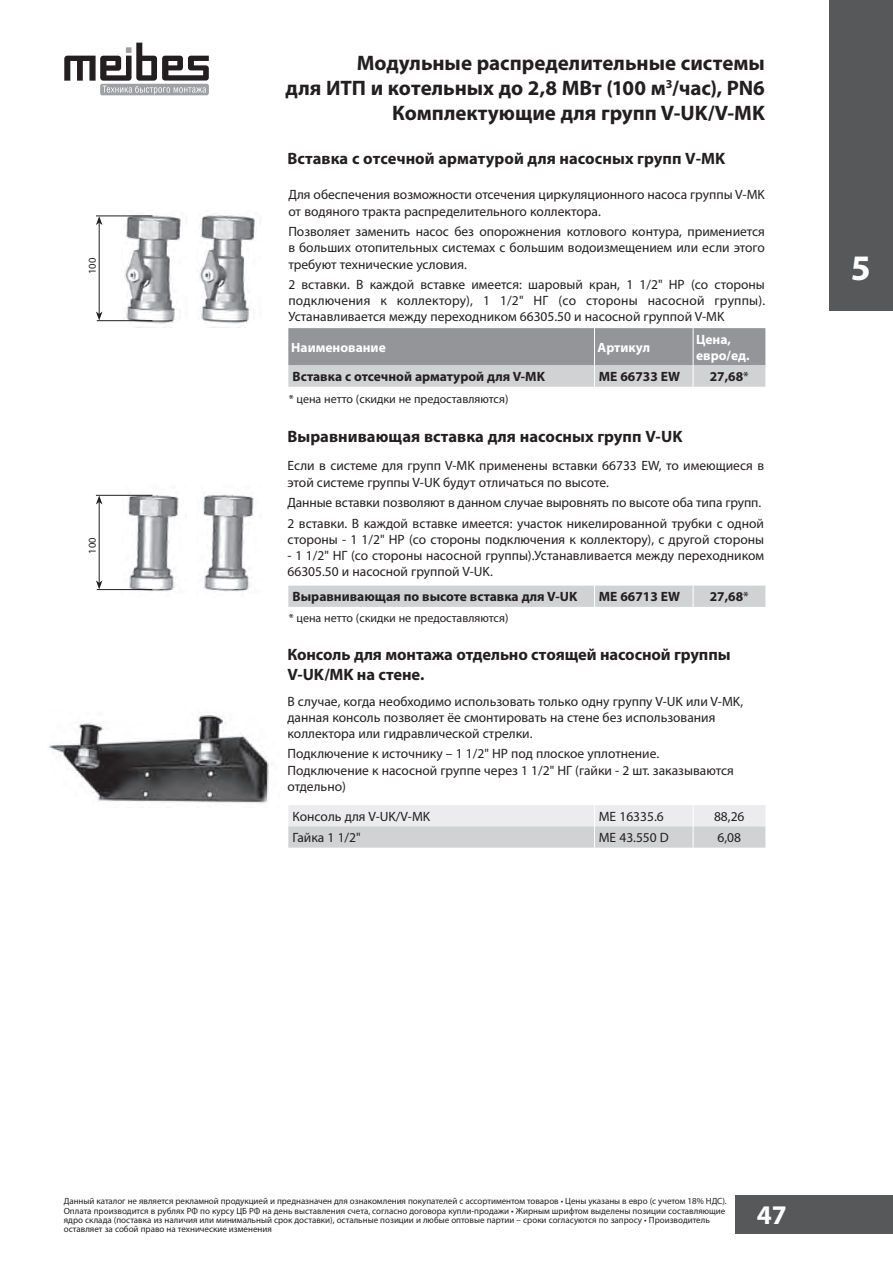
<style>
.page{position:relative;width:893px;height:1263px;background:#fff}
.page>*{position:absolute;margin:0;border:0;box-sizing:border-box;transform-origin:0 0}
.t1{font:700 36px "Myriad Pro";color:#fff}
.t2{font:700 27px "Myriad Pro";color:#fff}
.t3{font:700 21px/25.2px "Myriad Pro";color:#231f20;text-align:right}
.t4{font:700 16.5px/19.8px "Myriad Pro";color:#231f20}
.t5{font:13.5px/16.2px "Myriad Pro";color:#231f20}
.t6{font:700 13.5px "Myriad Pro";color:#231f20}
.t7{font:700 13.5px/16.2px "Myriad Pro";color:#fff}
.t8{font:12px "Myriad Pro";color:#231f20}
.t9{font:10.5px "Myriad Pro";color:#231f20}
.t10{font:9px/9.4px "Myriad Pro";color:#231f20}
.s1{font-weight:400}
</style>
<div class="page">
<img style="left:122px;top:215px;width:59px;height:109px">
<img style="left:199px;top:215px;width:56px;height:109px">
<img style="left:122px;top:494px;width:57px;height:97px">
<img style="left:203px;top:494px;width:51px;height:97px">
<img style="left:49px;top:715px;width:223px;height:89px">
<hr style="left:99px;top:223px;width:1px;height:91px;background:#231f20">
<svg style="left:96px;top:217px;width:6px;height:8px"></svg>
<svg style="left:96px;top:311px;width:6px;height:9px"></svg>
<hr style="left:97px;top:320px;width:55px;height:1px;background:#231f20">
<hr style="left:96px;top:216px;width:56px;height:1px;background:#231f20">
<svg style="left:288px;top:328px;width:477px;height:59px;background:#aaacaf"></svg>
<hr style="left:99px;top:502px;width:1px;height:81px;background:#231f20">
<svg style="left:96px;top:496px;width:6px;height:8px"></svg>
<svg style="left:96px;top:580px;width:6px;height:9px"></svg>
<hr style="left:97px;top:589px;width:55px;height:1px;background:#231f20">
<hr style="left:96px;top:495px;width:56px;height:1px;background:#231f20">
<div style="left:288px;top:586px;width:477px;height:21px;background:#d1d2d4"></div>
<svg style="left:288px;top:805px;width:477px;height:43px;background:#dfdfe1"></svg>
<div style="left:100px;top:84px;width:109px;height:11px;background:#9fa0a4;border-radius:2px"></div>
<svg style="left:64px;top:43px;width:145px;height:51px"></svg>
<div style="left:736px;top:1195px;width:157px;height:38px;background:#57585a"></div>
<div style="left:829px;top:0;width:64px;height:311px;background:#57585a"></div>
<p class="t9" style="left:86px;top:274px;width:18px;rotate:-90deg">100</p>
<p class="t9" style="left:86px;top:554px;width:18px;rotate:-90deg">100</p>
<h3 class="t3" style="left:285px;top:49px;width:481px">Модульные распределительные системы<br>для ИТП и котельных до 2,8 МВт (100 м<sup>3</sup>/час), PN6<br>Комплектующие для групп V-UK/V-MK</h3>
<p class="t4" style="left:287px;top:148px;width:439px">Вставка с отсечной арматурой для насосных групп V-MK</p>
<p class="t5" style="left:288px;top:187px;width:478px">Для обеспечения возможности отсечения циркуляционного насоса группы V-MK от водяного тракта распределительного коллектора.</p>
<p class="t5" style="left:288px;top:223px;width:478px;text-align:justify">Позволяет заменить насос без опорожнения котлового контура, примениется в больших отопительных системах с большим водоизмещением или если этого требуют технические условия.</p>
<p class="t5" style="left:288px;top:276px;width:478px;text-align:justify">2 вставки. В каждой вставке имеется: шаровый кран, 1 1/2" НР (со стороны подключения к коллектору), 1 1/2" НГ (со стороны насосной группы).<br>Устанавливается между переходником 66305.50 и насосной группой V-MK</p>
<p class="t7" style="left:291px;top:339px;width:96px">Наименование</p>
<p class="t7" style="left:597px;top:339px;width:54px">Артикул</p>
<p class="t7" style="left:696px;top:331px;width:55px">Цена, евро/ед.</p>
<p class="t6" style="left:293px;top:368px;width:254px">Вставка с отсечной арматурой для V-MK</p>
<p class="t6" style="left:599px;top:368px;width:83px">ME 66733 EW</p>
<p class="t6" style="left:710px;top:368px;width:41px">27,68<span class="s1">*</span></p>
<p class="t8" style="left:289px;top:392px;width:221px">* цена нетто (скидки не предоставляются)</p>
<p class="t4" style="left:287px;top:426px;width:396px">Выравнивающая вставка для насосных групп V-UK</p>
<p class="t5" style="left:287px;top:458px;width:478px">Если в системе для групп V-MK применены вставки 66733 EW, то имеющиеся в этой системе группы V-UK будут отличаться по высоте.</p>
<p class="t5" style="left:287px;top:492px;width:478px;line-height:20.4px">Данные вставки позволяют в данном случае выровнять по высоте оба типа групп.<br>2 вставки. В каждой вставке имеется: участок никелированной трубки с одной</p>
<p class="t5" style="left:287px;top:531px;width:478px">стороны - 1 1/2" НР (со стороны подключения к коллектору), с другой стороны</p>
<p class="t5" style="left:287px;top:547px;width:478px">- 1 1/2" НГ (со стороны насосной группы).Устанавливается между переходником<br>66305.50 и насосной группой V-UK.</p>
<p class="t6" style="left:293px;top:588px;width:286px">Выравнивающая по высоте вставка для V-UK</p>
<p class="t6" style="left:599px;top:588px;width:83px">ME 66713 EW</p>
<p class="t6" style="left:710px;top:588px;width:41px">27,68<span class="s1">*</span></p>
<p class="t8" style="left:289px;top:610px;width:221px">* цена нетто (скидки не предоставляются)</p>
<p class="t4" style="left:287px;top:644px;width:445px">Консоль для монтажа отдельно стоящей насосной группы<br>V-UK/MK на стене.</p>
<p class="t5" style="left:287px;top:693px;width:457px">В случае, когда необходимо использовать только одну группу V-UK или V-MK, данная консоль позволяет ёе смонтировать на стене без использования коллектора или гидравлической стрелки.</p>
<p class="t5" style="left:287px;top:746px;width:448px">Подключение к источнику – 1 1/2" НР под плоское уплотнение.<br>Подключение к насосной группе через 1 1/2" НГ (гайки - 2 шт. заказываются отдельно)</p>
<p class="t5" style="left:293px;top:808px;width:139px">Консоль для V-UK/V-MK</p>
<p class="t5" style="left:599px;top:808px;width:66px">ME 16335.6</p>
<p class="t5" style="left:714px;top:808px;width:32px">88,26</p>
<p class="t5" style="left:293px;top:829px;width:70px">Гайка 1 1/2"</p>
<p class="t5" style="left:599px;top:829px;width:72px">ME 43.550 D</p>
<p class="t5" style="left:717px;top:829px;width:25px">6,08</p>
<h1 class="t1" style="left:851px;top:244px;width:21px">5</h1>
<p class="t10" style="left:64px;top:1196px;width:664px">Данный каталог не является рекламной продукцией и предназначен для ознакомления покупателей с ассортиментом товаров • Цены указаны в евро (c учетом 18% НДС).<br>Оплата производится в рублях РФ по курсу ЦБ РФ на день выставления счета, согласно договора купли-продажи • Жирным шрифтом выделены позиции составляющие ядро склада (поставка из наличия или минимальный срок доставки), остальные позиции и любые оптовые партии – сроки согласуются по запросу • Производитель оставляет за собой право на технические изменения</p>
<h2 class="t2" style="left:757px;top:1197px;width:31px">47</h2>
</div>
